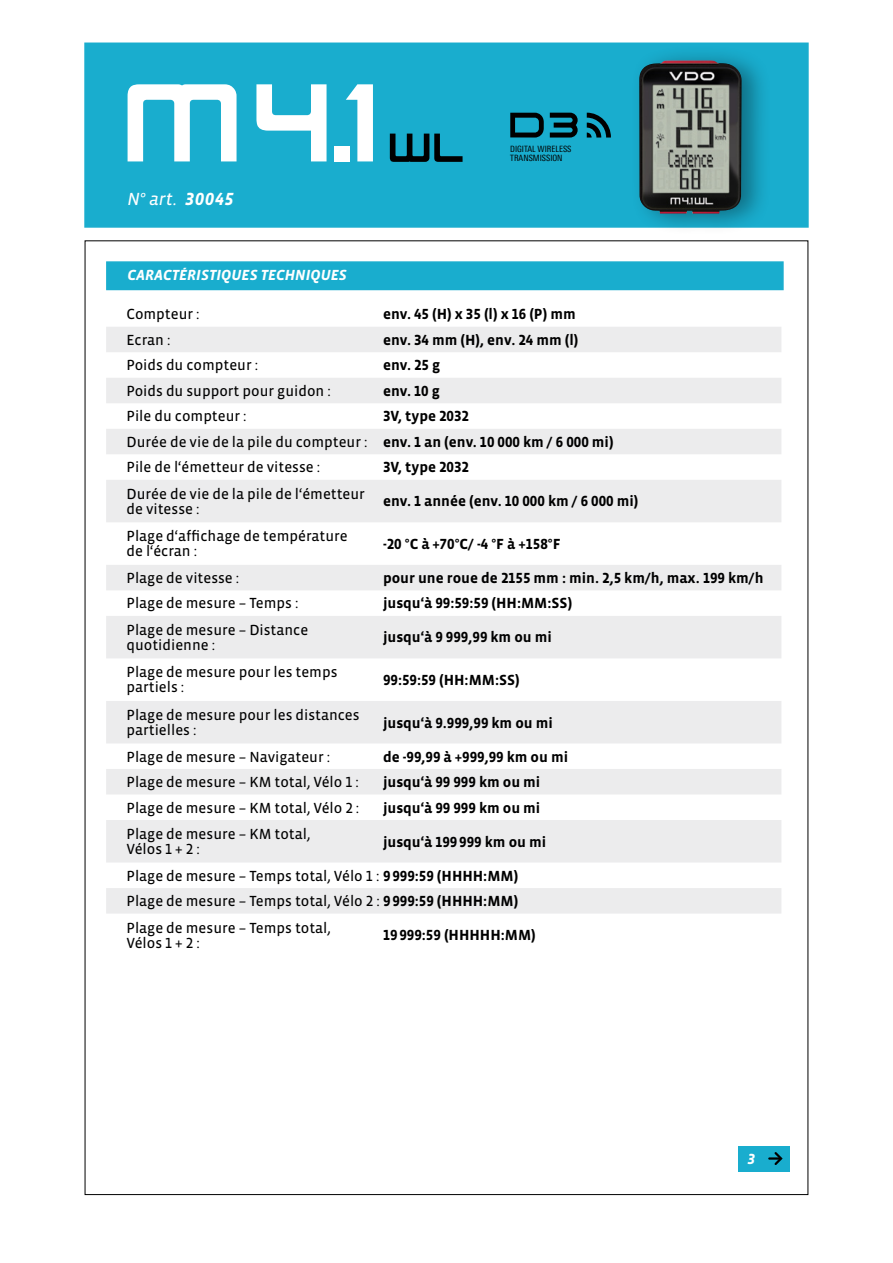
<style>
.page{position:relative;width:893px;height:1263px;background:#fff}
.page>*{position:absolute;margin:0;border:0;box-sizing:border-box;transform-origin:0 0}
.t1{font:italic 18px "Vista Sans OT";color:#fff}
.t2{font:15px/15px "Vista Sans OT";color:#000}
.t3{font:700 15px "Vista Sans OT";color:#000}
.t4{font:italic 700 15px "Vista Sans OT";color:#fff}
.t5{font:condensed 8.7px/8.7px "LT Univers";color:#000}
.s1{font-weight:700}
</style>
<div class="page">
<div style="left:106px;top:261px;width:678px;height:29px;background:#19adce;border:2px solid #19adce"></div>
<div style="left:84px;top:43px;width:725px;height:185px;background:#19adce;border:2px solid #19adce"></div>
<div style="left:738px;top:1146px;width:51px;height:25px;background:#19adce"></div>
<svg style="left:510px;top:113px;width:34px;height:25px"></svg>
<svg style="left:550px;top:113px;width:28px;height:25px"></svg>
<svg style="left:587px;top:113px;width:24px;height:25px"></svg>
<svg style="left:390px;top:134px;width:73px;height:28px"></svg>
<svg style="left:128px;top:84px;width:109px;height:77px"></svg>
<svg style="left:256px;top:84px;width:71px;height:77px"></svg>
<div style="left:334px;top:146px;width:16px;height:15px;background:#fff"></div>
<svg style="left:346px;top:84px;width:27px;height:77px"></svg>
<div style="left:631px;top:45px;width:140px;height:190px;background:#000;opacity:.35"></div>
<img style="left:639px;top:60px;width:103px;height:154px">
<svg style="left:106px;top:327px;width:675px;height:586px;fill:#ececed"></svg>
<svg style="left:769px;top:1152px;width:14px;height:13px"></svg>
<p class="t1" style="left:128px;top:189px;width:108px">N° art. <span class="s1">30045</span></p>
<p class="t4" style="left:128px;top:268px;width:221px">CARACTÉRISTIQUES TECHNIQUES</p>
<p class="t5" style="left:510px;top:145px;width:63px">DIGITAL WIRELESS<br>TRANSMISSION</p>
<p class="t2" style="left:126px;top:307px;width:75px">Compteur :</p>
<p class="t3" style="left:383px;top:306px;width:194px">env. 45 (H) x 35 (l) x 16 (P) mm</p>
<p class="t2" style="left:126px;top:332px;width:46px">Ecran :</p>
<p class="t3" style="left:383px;top:332px;width:197px">env. 34 mm (H), env. 24 mm (l)</p>
<p class="t2" style="left:126px;top:358px;width:133px">Poids du compteur :</p>
<p class="t3" style="left:383px;top:357px;width:59px">env. 25 g</p>
<p class="t2" style="left:126px;top:383px;width:206px">Poids du support pour guidon :</p>
<p class="t3" style="left:383px;top:383px;width:58px">env. 10 g</p>
<p class="t2" style="left:126px;top:409px;width:122px">Pile du compteur :</p>
<p class="t2" style="left:126px;top:404px;width:489px;line-height:25.5px;text-indent:257px"><span class="s1">3V, type 2032<br></span>Durée de vie de la pile du compteur : <span class="s1">env. 1 an (env. 10 000 km / 6 000 mi)<br></span>Pile de l‘émetteur de vitesse :</p>
<p class="t3" style="left:383px;top:460px;width:88px">3V, type 2032</p>
<p class="t2" style="left:126px;top:487px;width:240px">Durée de vie de la pile de l‘émetteur de vitesse :</p>
<p class="t3" style="left:383px;top:494px;width:257px">env. 1 année (env. 10 000 km / 6 000 mi)</p>
<p class="t2" style="left:126px;top:529px;width:223px">Plage d‘affichage de température de l‘écran :</p>
<p class="t3" style="left:383px;top:536px;width:179px">-20 °C à +70°C/ -4 °F à +158°F</p>
<p class="t2" style="left:126px;top:571px;width:114px">Plage de vitesse :</p>
<p class="t3" style="left:383px;top:570px;width:382px">pour une roue de 2155 mm : min. 2,5 km/h, max. 199 km/h</p>
<p class="t2" style="left:126px;top:596px;width:173px">Plage de mesure – Temps :</p>
<p class="t3" style="left:383px;top:596px;width:191px">jusqu‘à 99:59:59 (HH:MM:SS)</p>
<p class="t2" style="left:126px;top:623px;width:183px">Plage de mesure – Distance quotidienne :</p>
<p class="t3" style="left:383px;top:630px;width:170px">jusqu‘à 9 999,99 km ou mi</p>
<p class="t2" style="left:126px;top:665px;width:213px">Plage de mesure pour les temps partiels :</p>
<p class="t3" style="left:383px;top:672px;width:138px">99:59:59 (HH:MM:SS)</p>
<p class="t2" style="left:126px;top:708px;width:235px">Plage de mesure pour les distances partielles :</p>
<p class="t3" style="left:383px;top:715px;width:171px">jusqu‘à 9.999,99 km ou mi</p>
<p class="t2" style="left:126px;top:749px;width:205px">Plage de mesure – Navigateur :</p>
<p class="t3" style="left:383px;top:749px;width:187px">de -99,99 à +999,99 km ou mi</p>
<p class="t2" style="left:126px;top:775px;width:234px">Plage de mesure – KM total, Vélo 1 :</p>
<p class="t3" style="left:383px;top:774px;width:159px">jusqu‘à 99 999 km ou mi</p>
<p class="t2" style="left:126px;top:800px;width:234px">Plage de mesure – KM total, Vélo 2 :</p>
<p class="t3" style="left:383px;top:800px;width:159px">jusqu‘à 99 999 km ou mi</p>
<p class="t2" style="left:126px;top:827px;width:185px">Plage de mesure – KM total,<br>Vélos 1 + 2 :</p>
<p class="t3" style="left:383px;top:834px;width:165px">jusqu‘à 199 999 km ou mi</p>
<p class="t2" style="left:126px;top:863px;width:393px;line-height:26px;text-align:justify">Plage de mesure – Temps total, Vélo 1 : <span class="s1">9999:59 (HHHH:MM)<br></span>Plage de mesure – Temps total, Vélo 2 : <span class="s1">9999:59 (HHHH:MM)<br></span>Plage de mesure – Temps total,</p>
<p class="t2" style="left:126px;top:935px;width:75px">Vélos 1 + 2 :</p>
<p class="t3" style="left:383px;top:927px;width:154px">19 999:59 (HHHHH:MM)</p>
<p class="t4" style="left:748px;top:1151px;width:9px">3</p>
</div>
